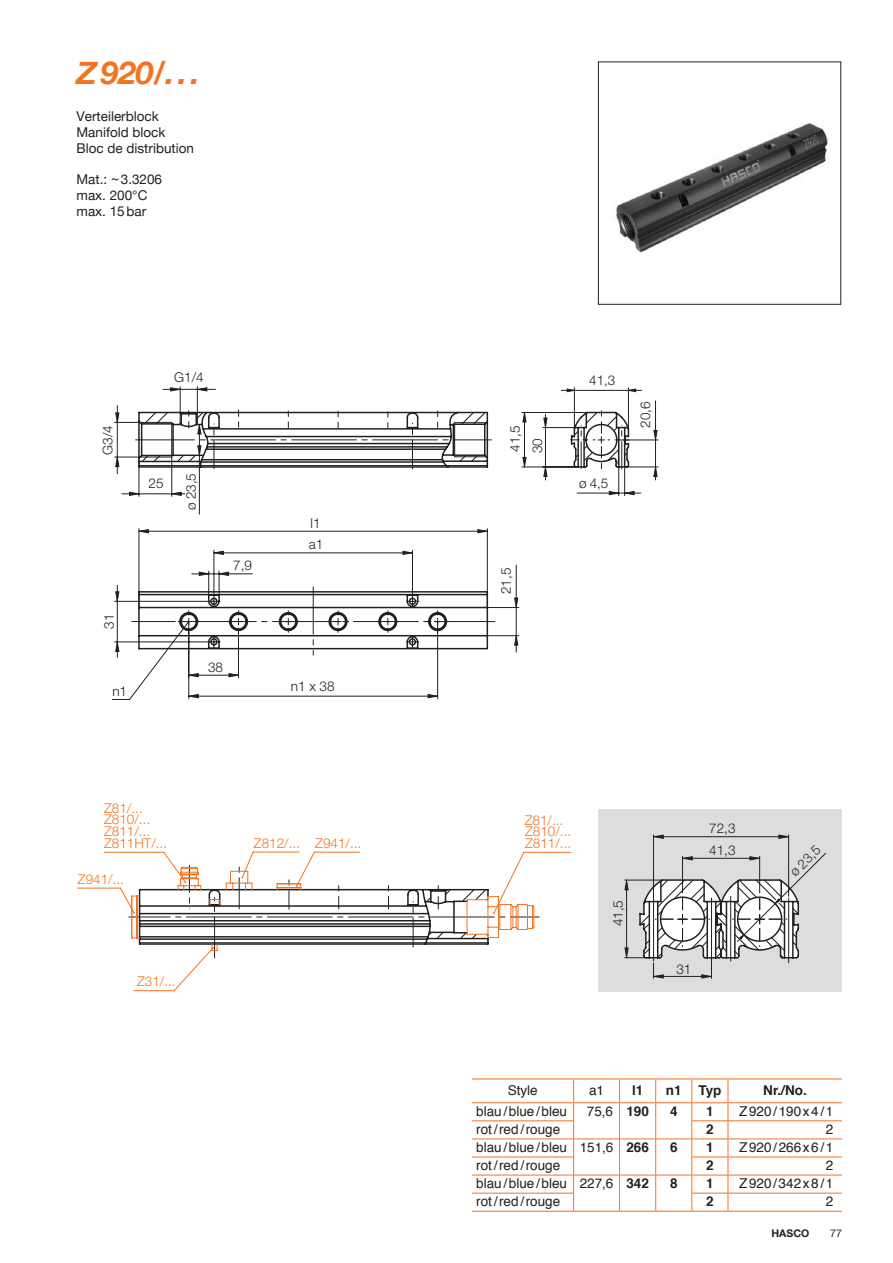
<style>
.page{position:relative;width:893px;height:1263px;background:#fff}
.page>*{position:absolute;margin:0;border:0;box-sizing:border-box;transform-origin:0 0}
.t1{font:italic 700 31.5px "Helvetica Neue";color:#f47321}
.t2{font:13.5px "Helvetica";color:#231f20}
.t3{font:300 13.5px/11.9px "Helvetica Neue";color:#f47321}
.t4{font:13.5px/15.9px "Helvetica Neue";color:#231f20}
.t5{font:300 13.5px "Helvetica Neue";color:#231f20}
.t6{font:700 13.5px "Helvetica";color:#231f20}
.t7{font:700 10.5px "Helvetica Neue";color:#231f20}
.t8{font:10.5px "Helvetica Neue";color:#231f20}
.s1{font-weight:700}
</style>
<div class="page">
<img style="left:616px;top:123px;width:212px;height:130px">
<hr style="left:627px;top:467px;width:31px;height:1px;background:#231f20">
<hr style="left:620px;top:440px;width:38px;height:1px;background:#231f20">
<hr style="left:655px;top:401px;width:1px;height:39px;background:#231f20">
<svg style="left:112px;top:591px;width:327px;height:109px"></svg>
<svg style="left:116px;top:417px;width:541px;height:234px"></svg>
<svg style="left:116px;top:413px;width:431px;height:232px"></svg>
<svg style="left:115px;top:387px;width:376px;height:87px"></svg>
<svg style="left:137px;top:410px;width:352px;height:240px"></svg>
<svg style="left:570px;top:409px;width:71px;height:87px"></svg>
<svg style="left:77px;top:851px;width:494px;height:140px"></svg>
<svg style="left:129px;top:865px;width:410px;height:93px"></svg>
<div style="left:598px;top:809px;width:244px;height:183px;background:#dcdddf"></div>
<svg style="left:624px;top:834px;width:202px;height:145px"></svg>
<hr style="left:692px;top:1120px;width:36px;height:1px;background:#f47321">
<hr style="left:574px;top:1139px;width:46px;height:1px;background:#f47321">
<hr style="left:620px;top:1139px;width:36px;height:1px;background:#f47321">
<hr style="left:656px;top:1139px;width:36px;height:1px;background:#f47321">
<hr style="left:692px;top:1139px;width:36px;height:1px;background:#f47321">
<hr style="left:692px;top:1157px;width:36px;height:1px;background:#f47321">
<hr style="left:574px;top:1175px;width:46px;height:1px;background:#f47321">
<hr style="left:620px;top:1175px;width:36px;height:1px;background:#f47321">
<hr style="left:656px;top:1175px;width:36px;height:1px;background:#f47321">
<hr style="left:692px;top:1175px;width:36px;height:1px;background:#f47321">
<svg style="left:573px;top:1079px;width:1px;height:132px"></svg>
<svg style="left:619px;top:1079px;width:1px;height:132px"></svg>
<svg style="left:655px;top:1079px;width:1px;height:132px"></svg>
<hr style="left:692px;top:1193px;width:36px;height:1px;background:#f47321">
<svg style="left:692px;top:1079px;width:1px;height:132px"></svg>
<svg style="left:728px;top:1079px;width:114px;height:132px"></svg>
<hr style="left:472px;top:1078px;width:102px;height:1px;background:#f47321">
<hr style="left:574px;top:1078px;width:46px;height:1px;background:#f47321">
<hr style="left:620px;top:1078px;width:36px;height:1px;background:#f47321">
<hr style="left:656px;top:1078px;width:36px;height:1px;background:#f47321">
<hr style="left:692px;top:1078px;width:36px;height:1px;background:#f47321">
<hr style="left:728px;top:1078px;width:114px;height:1px;background:#f47321">
<hr style="left:472px;top:1102px;width:102px;height:1px;background:#f47321">
<hr style="left:574px;top:1102px;width:46px;height:1px;background:#f47321">
<hr style="left:620px;top:1102px;width:36px;height:1px;background:#f47321">
<hr style="left:656px;top:1102px;width:36px;height:1px;background:#f47321">
<hr style="left:692px;top:1102px;width:36px;height:1px;background:#f47321">
<hr style="left:728px;top:1102px;width:114px;height:1px;background:#f47321">
<hr style="left:472px;top:1211px;width:102px;height:1px;background:#f47321">
<hr style="left:574px;top:1211px;width:46px;height:1px;background:#f47321">
<hr style="left:620px;top:1211px;width:36px;height:1px;background:#f47321">
<hr style="left:656px;top:1211px;width:36px;height:1px;background:#f47321">
<hr style="left:692px;top:1211px;width:36px;height:1px;background:#f47321">
<hr style="left:728px;top:1211px;width:114px;height:1px;background:#f47321">
<hr style="left:472px;top:1120px;width:102px;height:1px;background:#f47321">
<hr style="left:472px;top:1139px;width:102px;height:1px;background:#f47321">
<hr style="left:472px;top:1157px;width:102px;height:1px;background:#f47321">
<hr style="left:472px;top:1175px;width:102px;height:1px;background:#f47321">
<hr style="left:472px;top:1193px;width:102px;height:1px;background:#f47321">
<hr style="left:728px;top:1120px;width:114px;height:1px;background:#f47321">
<hr style="left:728px;top:1139px;width:114px;height:1px;background:#f47321">
<hr style="left:728px;top:1157px;width:114px;height:1px;background:#f47321">
<hr style="left:728px;top:1175px;width:114px;height:1px;background:#f47321">
<hr style="left:728px;top:1193px;width:114px;height:1px;background:#f47321">
<p class="t1" style="left:77px;top:48px;width:125px">Z920/...</p>
<p class="t4" style="left:77px;top:109px;width:119px">Verteilerblock<br>Manifold block<br>Bloc de distribution</p>
<p class="t4" style="left:77px;top:172px;width:87px">Mat.: ~3.3206</p>
<p class="t4" style="left:77px;top:188px;width:72px">max. 200°C</p>
<p class="t4" style="left:77px;top:204px;width:71px">max. 15bar</p>
<p class="t5" style="left:100px;top:455px;width:31px;rotate:-90deg">G3/4</p>
<p class="t5" style="left:101px;top:628px;width:17px;rotate:-90deg">31</p>
<p class="t5" style="left:112px;top:683px;width:16px">n1</p>
<p class="t5" style="left:174px;top:369px;width:31px">G1/4</p>
<p class="t5" style="left:148px;top:475px;width:17px">25</p>
<p class="t5" style="left:183px;top:510px;width:38px;rotate:-90deg">ø 23,5</p>
<p class="t5" style="left:233px;top:557px;width:20px">7,9</p>
<p class="t5" style="left:208px;top:658px;width:17px">38</p>
<p class="t5" style="left:310px;top:515px;width:12px">l1</p>
<p class="t5" style="left:309px;top:536px;width:16px">a1</p>
<p class="t5" style="left:291px;top:678px;width:45px">n1 x 38</p>
<p class="t3" style="left:104px;top:801px;width:65px">Z81/...<br>Z810/...<br>Z811/...<br>Z811HT/...</p>
<p class="t3" style="left:78px;top:873px;width:48px">Z941/...</p>
<p class="t3" style="left:137px;top:975px;width:40px">Z31/...</p>
<p class="t3" style="left:254px;top:837px;width:109px">Z812/... Z941/...</p>
<p class="t5" style="left:507px;top:452px;width:28px;rotate:-90deg">41,5</p>
<p class="t5" style="left:529px;top:453px;width:17px;rotate:-90deg">30</p>
<p class="t5" style="left:498px;top:594px;width:28px;rotate:-90deg">21,5</p>
<p class="t5" style="left:589px;top:372px;width:28px">41,3</p>
<p class="t5" style="left:579px;top:475px;width:31px">ø 4,5</p>
<p class="t5" style="left:637px;top:428px;width:28px;rotate:-90deg">20,6</p>
<p class="t3" style="left:525px;top:814px;width:48px">Z81/...<br>Z810/...<br>Z811/...</p>
<p class="t5" style="left:610px;top:926px;width:28px;rotate:-90deg">41,5</p>
<p class="t5" style="left:709px;top:820px;width:28px">72,3</p>
<p class="t5" style="left:709px;top:841px;width:28px">41,3</p>
<p class="t5" style="left:676px;top:960px;width:17px">31</p>
<p class="t5" style="left:786px;top:868px;width:38px;rotate:-45deg">ø 23,5</p>
<p class="t2" style="left:508px;top:1080px;width:32px">Style</p>
<p class="t2" style="left:589px;top:1080px;width:17px">a1</p>
<p class="t6" style="left:632px;top:1079px;width:13px">l1</p>
<p class="t6" style="left:666px;top:1079px;width:57px">n1 Typ</p>
<p class="t6" style="left:763px;top:1079px;width:45px">Nr./No.</p>
<p class="t2" style="left:476px;top:1101px;width:92px">blau / blue / bleu</p>
<p class="t2" style="left:587px;top:1101px;width:64px">75,6 <span class="s1">190</span></p>
<p class="t6" style="left:670px;top:1100px;width:9px">4</p>
<p class="t6" style="left:706px;top:1100px;width:9px">1</p>
<p class="t2" style="left:739px;top:1101px;width:96px">Z 920 / 190 x 4 / 1</p>
<p class="t2" style="left:476px;top:1119px;width:86px">rot / red / rouge</p>
<p class="t6" style="left:706px;top:1118px;width:9px">2</p>
<p class="t2" style="left:826px;top:1119px;width:9px">2</p>
<p class="t2" style="left:476px;top:1137px;width:174px">blau / blue / bleu 151,6 <span class="s1">266</span></p>
<p class="t6" style="left:670px;top:1136px;width:9px">6</p>
<p class="t6" style="left:706px;top:1136px;width:9px">1</p>
<p class="t2" style="left:739px;top:1137px;width:96px">Z 920 / 266 x 6 / 1</p>
<p class="t2" style="left:476px;top:1155px;width:86px">rot / red / rouge</p>
<p class="t6" style="left:706px;top:1155px;width:9px">2</p>
<p class="t2" style="left:826px;top:1155px;width:9px">2</p>
<p class="t2" style="left:476px;top:1173px;width:174px">blau / blue / bleu 227,6 <span class="s1">342</span></p>
<p class="t6" style="left:670px;top:1173px;width:9px">8</p>
<p class="t6" style="left:706px;top:1173px;width:9px">1</p>
<p class="t2" style="left:739px;top:1173px;width:96px">Z 920 / 342 x 8 / 1</p>
<p class="t2" style="left:476px;top:1191px;width:86px">rot / red / rouge</p>
<p class="t6" style="left:706px;top:1191px;width:9px">2</p>
<p class="t2" style="left:826px;top:1191px;width:9px">2</p>
<p class="t7" style="left:771px;top:1225px;width:39px">HASCO</p>
<p class="t8" style="left:830px;top:1226px;width:13px">77</p>
</div>
